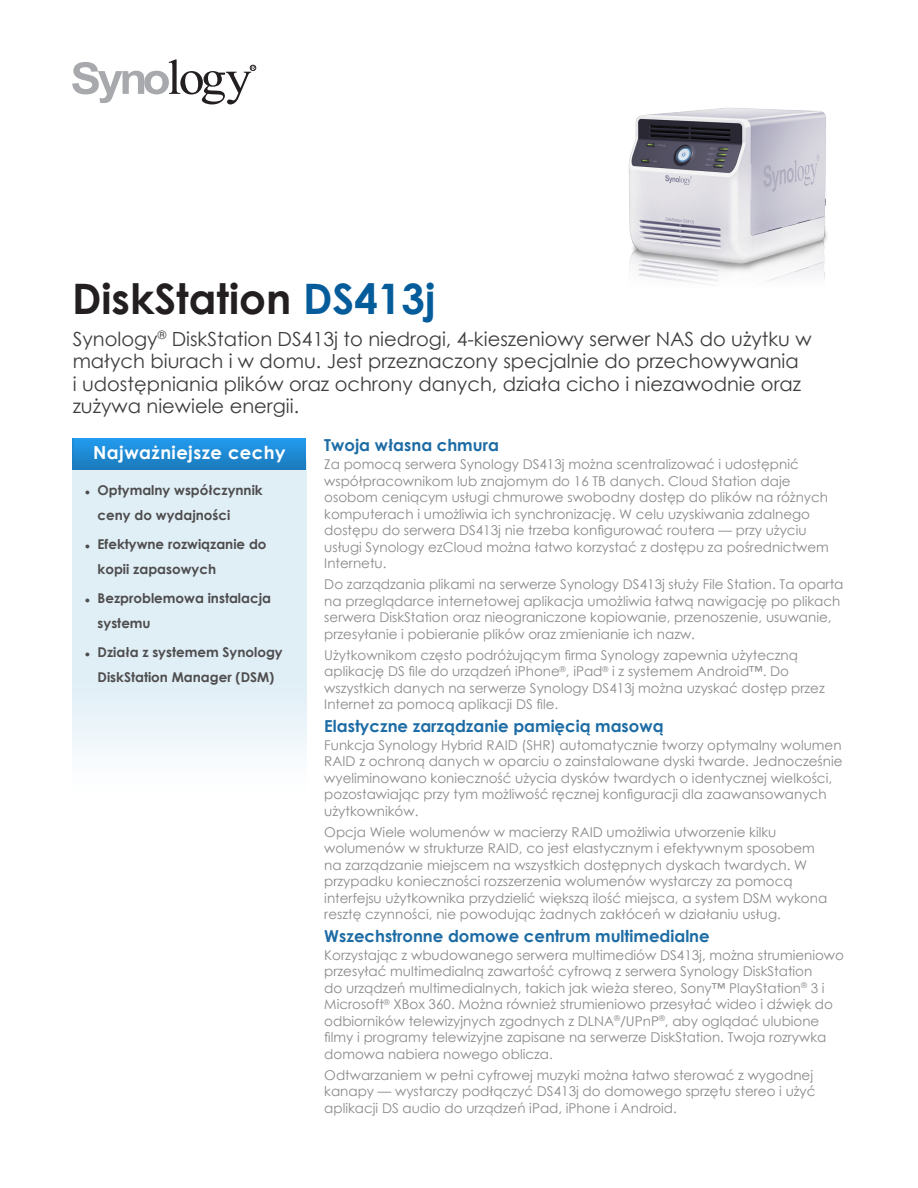
<style>
.page{position:relative;width:918px;height:1188px;background:#fff}
.page>*{position:absolute;margin:0;border:0;box-sizing:border-box;transform-origin:0 0}
.ChapterTitle{font:700 42px "Century Gothic";color:#231f20}
.ChapterTitleDesc{font:19.5px/22.5px "Century Gothic";color:#3e3e3f}
.ChapterTitleHighligh{font:700 18px "Century Gothic";letter-spacing:.025em;color:#fff}
.BodyHeading{font:700 16.5px "Century Gothic";color:#1d6ca5}
.BodyContent{font:13.5px/16.5px "Century Gothic";color:#8a8a8d}
.ChapterTitleBullet{font:700 13.5px/25.5px "Century Gothic";color:#4e4d4e}
.s1{color:#045c9b}
.s2{font-family:"Arial";font-size:9px}
</style>
<div class="page">
<img style="left:72px;top:469px;width:234px;height:284px">
<img style="left:72px;top:439px;width:234px;height:30px">
<img style="left:629px;top:107px;width:198px;height:177px">
<svg style="left:72px;top:59px;width:184px;height:45px"></svg>
<p class="ChapterTitle" style="left:72px;top:266px;width:365px">DiskStation <span class="s1">DS413j</span></p>
<p class="ChapterTitleDesc" style="left:73px;top:327px;width:741px">Synology<sup>®</sup> DiskStation DS413j to niedrogi, 4-kieszeniowy serwer NAS do użytku w małych biurach i w domu. Jest przeznaczony specjalnie do przechowywania<br>i udostępniania plików oraz ochrony danych, działa cicho i niezawodnie oraz zużywa niewiele energii.</p>
<p class="ChapterTitleHighligh" style="left:93px;top:439px;width:194px">Najważniejsze cechy</p>
<p class="ChapterTitleBullet" style="left:98px;top:477px;width:167px;text-indent:-13px"><span class="s2">●</span> Optymalny współczynnik ceny do wydajności</p>
<p class="ChapterTitleBullet" style="left:98px;top:531px;width:171px;text-indent:-13px"><span class="s2">●</span> Efektywne rozwiązanie do kopii zapasowych</p>
<p class="ChapterTitleBullet" style="left:98px;top:585px;width:175px;text-indent:-13px"><span class="s2">●</span> Bezproblemowa instalacja systemu</p>
<p class="ChapterTitleBullet" style="left:85px;top:639px;width:199px;text-align:center"><span class="s2">●</span> Działa z systemem Synology<br>DiskStation Manager (DSM)</p>
<p class="BodyHeading" style="left:324px;top:433px;width:176px">Twoja własna chmura</p>
<p class="BodyContent" style="left:324px;top:456px;width:506px">Za pomocą serwera Synology DS413j można scentralizować i udostępnić współpracownikom lub znajomym do 16 TB danych. Cloud Station daje osobom ceniącym usługi chmurowe swobodny dostęp do plików na różnych komputerach i umożliwia ich synchronizację. W celu uzyskiwania zdalnego dostępu do serwera DS413j nie trzeba konfigurować routera — przy użyciu usługi Synology ezCloud można łatwo korzystać z dostępu za pośrednictwem Internetu.</p>
<p class="BodyContent" style="left:324px;top:576px;width:521px">Do zarządzania plikami na serwerze Synology DS413j służy File Station. Ta oparta na przeglądarce internetowej aplikacja umożliwia łatwą nawigację po plikach serwera DiskStation oraz nieograniczone kopiowanie, przenoszenie, usuwanie, przesyłanie i pobieranie plików oraz zmienianie ich nazw.</p>
<p class="BodyContent" style="left:324px;top:647px;width:502px">Użytkownikom często podróżującym firma Synology zapewnia użyteczną aplikację DS file do urządzeń iPhone<sup>®</sup>, iPad<sup>®</sup> i z systemem Android™. Do wszystkich danych na serwerze Synology DS413j można uzyskać dostęp przez Internet za pomocą aplikacji DS file.</p>
<p class="BodyHeading" style="left:324px;top:713px;width:341px">Elastyczne zarządzanie pamięcią masową</p>
<p class="BodyContent" style="left:324px;top:737px;width:520px">Funkcja Synology Hybrid RAID (SHR) automatycznie tworzy optymalny wolumen RAID z ochroną danych w oparciu o zainstalowane dyski twarde. Jednocześnie wyeliminowano konieczność użycia dysków twardych o identycznej wielkości, pozostawiając przy tym możliwość ręcznej konfiguracji dla zaawansowanych użytkowników.</p>
<p class="BodyContent" style="left:324px;top:824px;width:504px">Opcja Wiele wolumenów w macierzy RAID umożliwia utworzenie kilku wolumenów w strukturze RAID, co jest elastycznym i efektywnym sposobem na zarządzanie miejscem na wszystkich dostępnych dyskach twardych. W przypadku konieczności rozszerzenia wolumenów wystarczy za pomocą interfejsu użytkownika przydzielić większą ilość miejsca, a system DSM wykona resztę czynności, nie powodując żadnych zakłóceń w działaniu usług.</p>
<p class="BodyHeading" style="left:324px;top:923px;width:387px">Wszechstronne domowe centrum multimedialne</p>
<p class="BodyContent" style="left:324px;top:947px;width:521px">Korzystając z wbudowanego serwera multimediów DS413j, można strumieniowo przesyłać multimedialną zawartość cyfrową z serwera Synology DiskStation<br>do urządzeń multimedialnych, takich jak wieża stereo, Sony™ PlayStation<sup>®</sup> 3 i Microsoft<sup>®</sup> XBox 360. Można również strumieniowo przesyłać wideo i dźwięk do odbiorników telewizyjnych zgodnych z DLNA<sup>®</sup>/UPnP<sup>®</sup>, aby oglądać ulubione filmy i programy telewizyjne zapisane na serwerze DiskStation. Twoja rozrywka domowa nabiera nowego oblicza.</p>
<p class="BodyContent" style="left:324px;top:1067px;width:493px">Odtwarzaniem w pełni cyfrowej muzyki można łatwo sterować z wygodnej kanapy — wystarczy podłączyć DS413j do domowego sprzętu stereo i użyć aplikacji DS audio do urządzeń iPad, iPhone i Android.</p>
</div>
